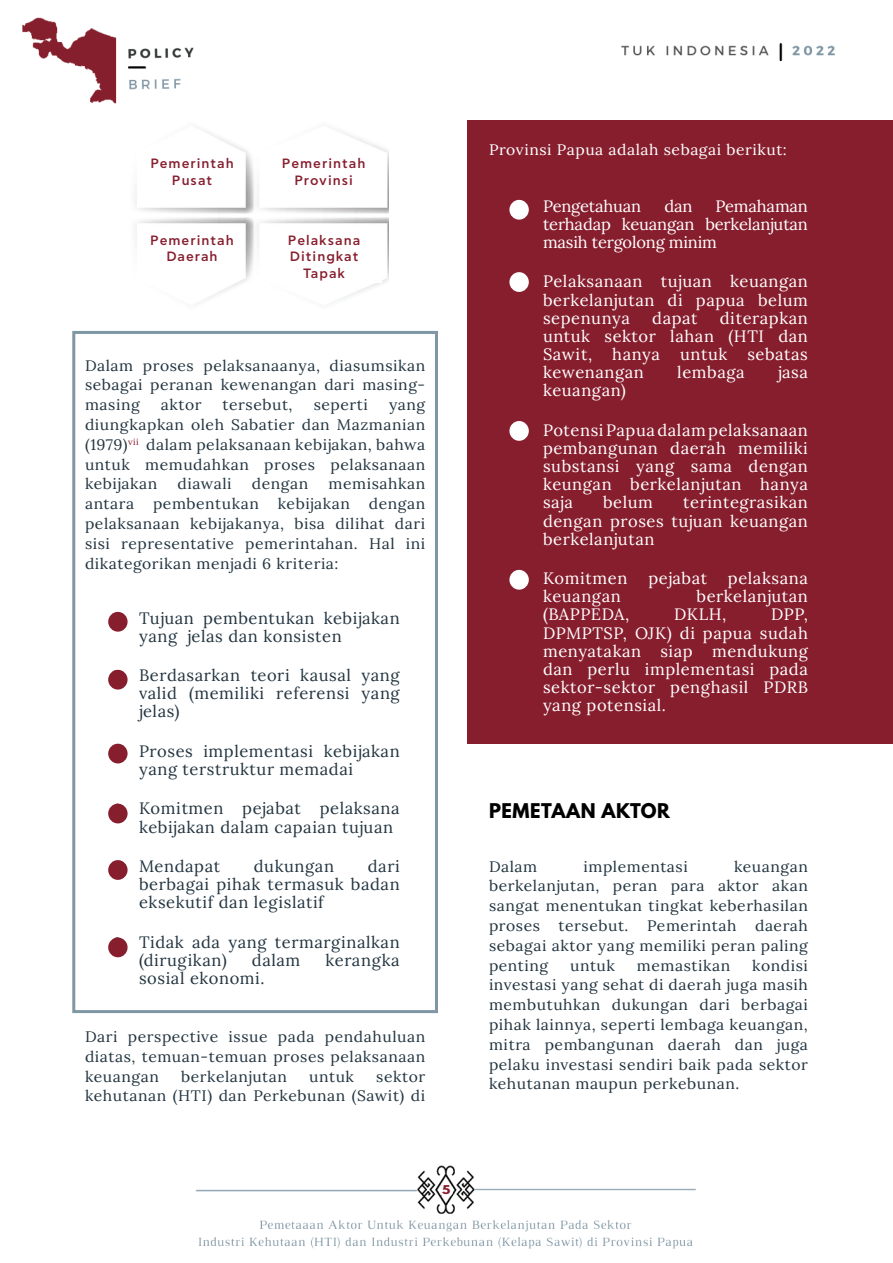
<style>
.page{position:relative;width:893px;height:1263px;background:#fff}
.page>*{position:absolute;margin:0;border:0;box-sizing:border-box;transform-origin:0 0}
.t1{font:700 18px "League Spartan";letter-spacing:.03em;color:#000}
.t2{font:16.5px/18.1px "Lora";letter-spacing:.035em;color:#fff;text-align:justify}
.t3{font:16.5px/18.1px "Lora";letter-spacing:.035em;color:#233541}
.t4{font:16.5px "Lora";letter-spacing:-.01em;color:#fff}
.t5{font:15.15px/19.8px "Lora";letter-spacing:.035em;color:#233541;text-align:justify}
.t6{font:15.15px "Lora";letter-spacing:.035em;color:#fff}
.t7{font:500 13.5px/16.2px "Asty CF Std";letter-spacing:.075em;color:#871e2e;text-align:center}
.t8{font:700 10.8px "League Spartan";color:#871e2e;scale:1.19 1}
.s1{font-family:"Calibri";color:#231f20}
.s2{font-family:"Calibri"}
</style>
<div class="page">
<img style="left:22px;top:17px;width:871px;height:1232px">
<div style="left:440px;top:1184px;width:12px;height:13px;background:#fff;border-radius:50%"></div>
<div style="left:440px;top:1184px;width:13px;height:13px;border:2px solid #fff;border-radius:50%"></div>
<div style="left:468px;top:121px;width:425px;height:623px;background:#871e2e"></div>
<div style="left:509px;top:200px;width:20px;height:20px;background:#fff;border-radius:50%"></div>
<div style="left:509px;top:272px;width:20px;height:20px;background:#fff;border-radius:50%"></div>
<div style="left:509px;top:570px;width:20px;height:20px;background:#fff;border-radius:50%"></div>
<div style="left:509px;top:421px;width:20px;height:20px;background:#fff;border-radius:50%"></div>
<img style="left:128px;top:220px;width:260px;height:90px">
<div style="left:267px;top:234px;width:114px;height:49px;background:#fff"></div>
<div style="left:141px;top:234px;width:102px;height:42px;background:#fff"></div>
<img style="left:128px;top:121px;width:260px;height:99px">
<div style="left:267px;top:158px;width:114px;height:41px;background:#fff"></div>
<div style="left:141px;top:158px;width:102px;height:41px;background:#fff"></div>
<div style="left:108px;top:612px;width:20px;height:20px;background:#871e2e;border-radius:50%"></div>
<div style="left:108px;top:670px;width:20px;height:19px;background:#871e2e;border-radius:50%"></div>
<div style="left:108px;top:744px;width:20px;height:19px;background:#871e2e;border-radius:50%"></div>
<div style="left:108px;top:804px;width:20px;height:19px;background:#871e2e;border-radius:50%"></div>
<div style="left:108px;top:860px;width:20px;height:20px;background:#871e2e;border-radius:50%"></div>
<div style="left:108px;top:937px;width:20px;height:20px;background:#871e2e;border-radius:50%"></div>
<div style="left:72px;top:331px;width:366px;height:682px;border:3px solid #7f96a4"></div>
<p class="t7" style="left:150px;top:156px;width:85px">Pemerintah<br>Pusat</p>
<p class="t7" style="left:150px;top:233px;width:85px">Pemerintah<br>Daerah</p>
<p class="t7" style="left:282px;top:156px;width:85px">Pemerintah<br>Provinsi</p>
<p class="t7" style="left:288px;top:233px;width:74px">Pelaksana<br>Ditingkat<br>Tapak</p>
<p class="t5" style="left:85px;top:354px;width:342px">Dalam proses pelaksanaanya, diasumsikan sebagai peranan kewenangan dari masing&shy;masing</p>
<p class="t5" style="left:161px;top:394px;width:42px">aktor</p>
<p class="t5" style="left:223px;top:394px;width:72px">tersebut,</p>
<p class="t5" style="left:314px;top:394px;width:56px">seperti</p>
<p class="t5" style="left:85px;top:394px;width:342px;text-indent:304px">yang diungkapkan oleh Sabatier dan Mazmanian (1979)<sup>vii</sup> dalam pelaksanaan kebijakan, bahwa untuk memudahkan proses pelaksanaan kebijakan</p>
<p class="t5" style="left:85px;top:473px;width:342px;text-indent:244px">memisahkan antara pembentukan kebijakan dengan pelaksanaan kebijakanya, bisa dilihat dari sisi representative pemerintahan. Hal ini dikategorikan menjadi 6 kriteria:</p>
<p class="t3" style="left:139px;top:607px;width:262px;text-indent:-27px"><span class="s1">1.</span> Tujuan pembentukan kebijakan yang jelas dan konsisten</p>
<p class="t3" style="left:139px;top:665px;width:262px;text-align:justify;text-indent:-27px"><span class="s1">2.</span> Berdasarkan teori kausal yang valid (memiliki referensi yang jelas)</p>
<p class="t3" style="left:139px;top:741px;width:262px;text-indent:-27px"><span class="s1">3.</span> Proses implementasi kebijakan yang terstruktur memadai</p>
<p class="t3" style="left:139px;top:798px;width:262px;text-indent:-27px"><span class="s1">4.</span> Komitmen pejabat pelaksana kebijakan dalam capaian tujuan</p>
<p class="t3" style="left:112px;top:856px;width:110px"><span class="s1">5.</span> Mendapat</p>
<p class="t3" style="left:254px;top:856px;width:82px">dukungan</p>
<p class="t5" style="left:177px;top:473px;width:56px">diawali</p>
<p class="t5" style="left:252px;top:473px;width:58px">dengan</p>
<p class="t3" style="left:139px;top:856px;width:262px;text-align:justify;text-indent:229px">dari berbagai pihak termasuk badan eksekutif dan legislatif</p>
<p class="t3" style="left:139px;top:932px;width:262px;text-indent:-27px"><span class="s1">6.</span> Tidak ada yang termarginalkan (dirugikan)</p>
<p class="t3" style="left:252px;top:950px;width:50px">dalam</p>
<p class="t3" style="left:325px;top:950px;width:76px">kerangka</p>
<p class="t3" style="left:139px;top:968px;width:127px">sosial ekonomi.</p>
<p class="t5" style="left:85px;top:1026px;width:342px">Dari perspective issue pada pendahuluan diatas, temuan-temuan proses pelaksanaan keuangan</p>
<p class="t5" style="left:85px;top:1065px;width:342px;text-align:right">sektor<br>kehutanan (HTI) dan Perkebunan (Sawit) di</p>
<p class="t5" style="left:181px;top:1065px;width:107px">berkelanjutan</p>
<p class="t5" style="left:309px;top:1065px;width:46px">untuk</p>
<p class="t8" style="left:442px;top:1181px;width:8px">5</p>
<p class="t6" style="left:489px;top:138px;width:299px">Provinsi Papua adalah sebagai berikut:</p>
<p class="t4" style="left:516px;top:193px;width:127px"><span class="s2">1.</span> Pengetahuan</p>
<p class="t2" style="left:664px;top:196px;width:30px">dan</p>
<p class="t2" style="left:543px;top:196px;width:266px;text-indent:173px">Pemahaman terhadap keuangan berkelanjutan masih tergolong minim</p>
<p class="t2" style="left:543px;top:271px;width:266px;text-indent:-27px"><span class="s2">2.</span> Pelaksanaan tujuan keuangan berkelanjutan di papua belum sepenunya</p>
<p class="t2" style="left:543px;top:308px;width:266px;text-indent:177px">diterapkan untuk sektor lahan (HTI dan Sawit, hanya untuk sebatas kewenangan</p>
<p class="t2" style="left:652px;top:308px;width:47px">dapat</p>
<p class="t2" style="left:677px;top:362px;width:69px">lembaga</p>
<p class="t2" style="left:778px;top:362px;width:31px">jasa</p>
<p class="t2" style="left:543px;top:380px;width:84px">keuangan)</p>
<p class="t2" style="left:543px;top:420px;width:266px;text-indent:-27px"><span class="s2">3.</span> Potensi Papua dalam pelaksanaan pembangunan daerah memiliki substansi yang sama dengan keungan berkelanjutan hanya saja</p>
<p class="t2" style="left:543px;top:492px;width:266px;text-indent:140px">terintegrasikan dengan proses tujuan keuangan berkelanjutan</p>
<p class="t2" style="left:516px;top:568px;width:113px"><span class="s2">4.</span> Komitmen</p>
<p class="t2" style="left:648px;top:568px;width:60px">pejabat</p>
<p class="t2" style="left:728px;top:568px;width:81px">pelaksana</p>
<p class="t2" style="left:543px;top:586px;width:79px">keuangan</p>
<p class="t2" style="left:696px;top:586px;width:113px">berkelanjutan</p>
<p class="t2" style="left:543px;top:604px;width:88px">(BAPPEDA,</p>
<p class="t2" style="left:674px;top:604px;width:54px">DKLH,</p>
<p class="t2" style="left:603px;top:492px;width:51px">belum</p>
<p class="t2" style="left:543px;top:604px;width:266px;text-indent:228px">DPP, DPMPTSP, OJK) di papua sudah menyatakan siap mendukung dan perlu implementasi pada sektor-sektor penghasil PDRB yang potensial.</p>
<p class="t1" style="left:489px;top:796px;width:183px">PEMETAAN AKTOR</p>
<p class="t5" style="left:489px;top:855px;width:320px;text-indent:245px">keuangan berkelanjutan, peran para aktor akan sangat menentukan tingkat keberhasilan proses tersebut. Pemerintah daerah sebagai aktor yang memiliki peran paling penting</p>
<p class="t5" style="left:489px;top:855px;width:50px">Dalam</p>
<p class="t5" style="left:583px;top:855px;width:106px">implementasi</p>
<p class="t5" style="left:489px;top:954px;width:320px;text-indent:263px">kondisi investasi yang sehat di daerah juga masih membutuhkan dukungan dari berbagai pihak lainnya, seperti lembaga keuangan, mitra pembangunan daerah dan juga pelaku investasi sendiri baik pada sektor kehutanan maupun perkebunan.</p>
<p class="t5" style="left:570px;top:954px;width:46px">untuk</p>
<p class="t5" style="left:637px;top:954px;width:95px">memastikan</p>
</div>
